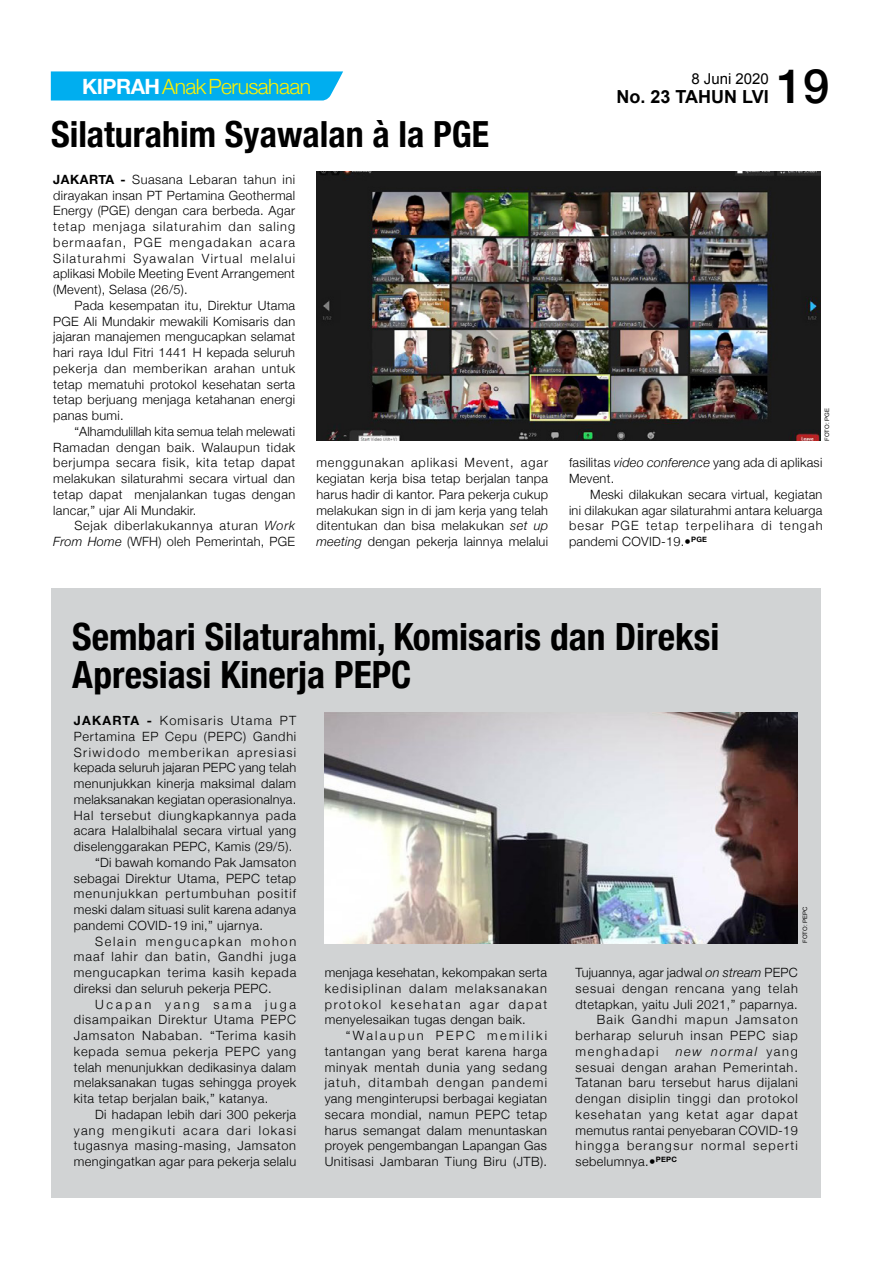
<style>
.page{position:relative;width:893px;height:1263px;background:#fff}
.page>*{position:absolute;margin:0;border:0;box-sizing:border-box;transform-origin:0 0}
.t1{font:500 47.25px "Helvetica Neue";color:#000}
.t2{font:700 condensed 37.5px/37.5px "Helvetica Neue";color:#000}
.t3{font:700 condensed 36px "Helvetica Neue";color:#000}
.t4{font:300 21px "Helvetica Neue";letter-spacing:-.025em;color:#fff200}
.t5{font:700 18px "Arial";color:#000}
.t6{font:15px "Arial";color:#000}
.t7{font:300 12.75px/15.8px "Helvetica Neue";letter-spacing:.03em;color:#000;text-align:justify}
.t8{font:300 12.75px "Helvetica Neue";letter-spacing:.065em;color:#000}
.t9{font:300 12.75px/15.8px "Helvetica Neue";letter-spacing:.055em;color:#000;text-align:right}
.t10{font:300 12.75px "Helvetica Neue";letter-spacing:.07em;color:#000}
.t11{font:300 12.75px "Helvetica Neue";letter-spacing:.095em;color:#000}
.t12{font:300 12.75px "Helvetica Neue";letter-spacing:.05em;color:#000}
.t13{font:300 12.75px "Helvetica Neue";letter-spacing:.085em;color:#000}
.t14{font:300 12.75px "Helvetica Neue";letter-spacing:.11em;color:#000}
.t15{font:300 12.75px "Helvetica Neue";letter-spacing:.08em;color:#000}
.t16{font:300 12.75px "Helvetica Neue";letter-spacing:.075em;color:#000}
.t17{font:300 12.75px "Helvetica Neue";letter-spacing:.1em;color:#000}
.t18{font:300 12.75px "Helvetica Neue";letter-spacing:.06em;color:#000}
.t19{font:300 12.75px "Helvetica Neue";letter-spacing:.135em;color:#000}
.t20{font:300 12.75px "Helvetica Neue";letter-spacing:.215em;color:#000}
.t21{font:300 12.75px "Helvetica Neue";letter-spacing:.13em;color:#000}
.t22{font:6px "Arial";color:#000}
.s1{font-weight:700;color:#fff}
.s2{font-weight:700}
.s3{font-style:italic}
</style>
<div class="page">
<svg style="left:50px;top:71px;width:293px;height:30px;background:#0fb2ef"></svg>
<div style="left:51px;top:588px;width:770px;height:610px;background:#d1d3d4"></div>
<img style="left:325px;top:713px;width:473px;height:231px">
<img style="left:316px;top:171px;width:505px;height:270px">
<h3 class="t4" style="left:82px;top:70px;width:230px"><span class="s1">KIPRAH</span>Anak Perusahaan</h3>
<h3 class="t3" style="left:51px;top:104px;width:439px">Silaturahim Syawalan à la PGE</h3>
<p class="t7" style="left:53px;top:170px;width:243px"><span class="s2">JAKARTA -</span> Suasana Lebaran tahun ini dirayakan insan PT Pertamina Geothermal Energy (PGE) dengan cara berbeda. Agar tetap menjaga silaturahim dan saling bermaafan, PGE mengadakan acara Silaturahmi Syawalan Virtual melalui aplikasi Mobile Meeting Event Arrangement (Mevent), Selasa (26/5).</p>
<p class="t7" style="left:53px;top:296px;width:244px;text-indent:21px">Pada kesempatan itu, Direktur Utama PGE Ali Mundakir mewakili Komisaris dan jajaran manajemen mengucapkan selamat hari raya Idul Fitri 1441 H kepada seluruh pekerja dan memberikan arahan untuk tetap mematuhi protokol kesehatan serta tetap berjuang menjaga ketahanan energi panas bumi.</p>
<p class="t7" style="left:53px;top:422px;width:244px;text-indent:21px">“Alhamdulillah kita semua telah melewati Ramadan dengan baik. Walaupun tidak berjumpa secara fisik, kita tetap dapat melakukan silaturahmi secara virtual dan tetap dapat menjalankan tugas dengan lancar,” ujar Ali Mundakir.</p>
<p class="t9" style="left:53px;top:517px;width:243px">Sejak diberlakukannya aturan <span class="s3">Work<br>From Home</span> (WFH) oleh Pemerintah, PGE</p>
<p class="t7" style="left:316px;top:454px;width:233px">menggunakan aplikasi Mevent, agar kegiatan kerja bisa tetap berjalan tanpa harus hadir di kantor. Para pekerja cukup melakukan sign in di jam kerja yang telah ditentukan dan bisa melakukan <span class="s3">set up meeting</span> dengan pekerja lainnya melalui</p>
<p class="t6" style="left:691px;top:69px;width:79px">8 Juni 2020</p>
<h3 class="t5" style="left:617px;top:85px;width:154px">No. 23 TAHUN LVI</h3>
<h1 class="t1" style="left:777px;top:48px;width:54px">19</h1>
<p class="t22" style="left:823px;top:441px;width:34px;rotate:-90deg">FOTO: PGE</p>
<p class="t7" style="left:569px;top:454px;width:255px">fasilitas <span class="s3">video conference</span> yang ada di aplikasi<br>Mevent.</p>
<p class="t7" style="left:569px;top:485px;width:255px;text-indent:21px">Meski dilakukan secara virtual, kegiatan ini dilakukan agar silaturahmi antara keluarga besar PGE tetap terpelihara di tengah pandemi COVID-19.•<sup>PGE</sup></p>
<h2 class="t2" style="left:72px;top:615px;width:649px">Sembari Silaturahmi, Komisaris dan Direksi<br>Apresiasi Kinerja PEPC</h2>
<p class="t11" style="left:74px;top:710px;width:224px"><span class="s2">JAKARTA -</span> Komisaris Utama PT</p>
<p class="t18" style="left:74px;top:726px;width:224px">Pertamina EP Cepu (PEPC) Gandhi</p>
<p class="t14" style="left:74px;top:742px;width:224px">Sriwidodo memberikan apresiasi</p>
<p class="t7" style="left:74px;top:759px;width:224px">kepada seluruh jajaran PEPC yang telah</p>
<p class="t7" style="left:74px;top:775px;width:224px">menunjukkan kinerja maksimal dalam</p>
<p class="t7" style="left:74px;top:790px;width:224px">melaksanakan kegiatan operasionalnya.</p>
<p class="t8" style="left:74px;top:805px;width:224px">Hal tersebut diungkapkannya pada</p>
<p class="t7" style="left:74px;top:822px;width:224px">acara Halalbihalal secara virtual yang</p>
<p class="t7" style="left:74px;top:838px;width:220px">diselenggarakan PEPC, Kamis (29/5).</p>
<p class="t7" style="left:95px;top:853px;width:203px">“Di bawah komando Pak Jamsaton</p>
<p class="t7" style="left:74px;top:869px;width:224px">sebagai Direktur Utama, PEPC tetap</p>
<p class="t13" style="left:74px;top:883px;width:224px">menunjukkan pertumbuhan positif</p>
<p class="t7" style="left:74px;top:901px;width:224px">meski dalam situasi sulit karena adanya</p>
<p class="t7" style="left:74px;top:916px;width:191px">pandemi COVID-19 ini,” ujarnya.</p>
<p class="t19" style="left:95px;top:931px;width:203px">Selain mengucapkan mohon</p>
<p class="t15" style="left:74px;top:946px;width:224px">maaf lahir dan batin, Gandhi juga</p>
<p class="t8" style="left:74px;top:962px;width:224px">mengucapkan terima kasih kepada</p>
<p class="t7" style="left:74px;top:979px;width:199px">direksi dan seluruh pekerja PEPC.</p>
<p class="t20" style="left:95px;top:994px;width:203px">Ucapan yang sama juga</p>
<p class="t8" style="left:74px;top:1009px;width:224px">disampaikan Direktur Utama PEPC</p>
<p class="t16" style="left:74px;top:1025px;width:224px">Jamsaton Nababan. “Terima kasih</p>
<p class="t8" style="left:74px;top:1041px;width:224px">kepada semua pekerja PEPC yang</p>
<p class="t7" style="left:74px;top:1058px;width:224px">telah menunjukkan dedikasinya dalam</p>
<p class="t7" style="left:74px;top:1074px;width:224px">melaksanakan tugas sehingga proyek</p>
<p class="t7" style="left:74px;top:1090px;width:196px">kita tetap berjalan baik,” katanya.</p>
<p class="t7" style="left:95px;top:1105px;width:203px">Di hadapan lebih dari 300 pekerja</p>
<p class="t17" style="left:74px;top:1120px;width:224px">yang mengikuti acara dari lokasi</p>
<p class="t12" style="left:74px;top:1135px;width:224px">tugasnya masing-masing, Jamsaton</p>
<p class="t7" style="left:74px;top:1153px;width:224px">mengingatkan agar para pekerja selalu</p>
<p class="t7" style="left:325px;top:964px;width:224px">menjaga kesehatan, kekompakan serta kedisiplinan dalam melaksanakan protokol kesehatan agar dapat menyelesaikan tugas dengan baik.</p>
<p class="t7" style="left:325px;top:1027px;width:224px;text-indent:21px">“Walaupun PEPC memiliki tantangan yang berat karena harga minyak mentah dunia yang sedang jatuh, ditambah dengan pandemi yang menginterupsi berbagai kegiatan secara mondial, namun PEPC tetap harus semangat dalam menuntaskan proyek pengembangan Lapangan Gas Unitisasi Jambaran Tiung Biru (JTB).</p>
<p class="t22" style="left:801px;top:943px;width:38px;rotate:-90deg">FOTO: PEPC</p>
<p class="t7" style="left:575px;top:964px;width:224px">Tujuannya, agar jadwal <span class="s3">on stream</span> PEPC</p>
<p class="t10" style="left:575px;top:978px;width:224px">sesuai dengan rencana yang telah</p>
<p class="t7" style="left:575px;top:995px;width:224px">dtetapkan, yaitu Juli 2021,” paparnya.</p>
<p class="t11" style="left:597px;top:1009px;width:203px">Baik Gandhi mapun Jamsaton</p>
<p class="t10" style="left:575px;top:1025px;width:224px">berharap seluruh insan PEPC siap</p>
<p class="t21" style="left:575px;top:1041px;width:85px">menghadapi</p>
<p class="t7" style="left:575px;top:1042px;width:224px;text-indent:100px"><span class="s3">new normal</span> yang sesuai dengan arahan Pemerintah.<br>Tatanan baru tersebut harus dijalani dengan disiplin tinggi dan protokol kesehatan yang ketat agar dapat memutus rantai penyebaran COVID-19 hingga berangsur normal seperti sebelumnya.•<sup>PEPC</sup></p>
</div>
